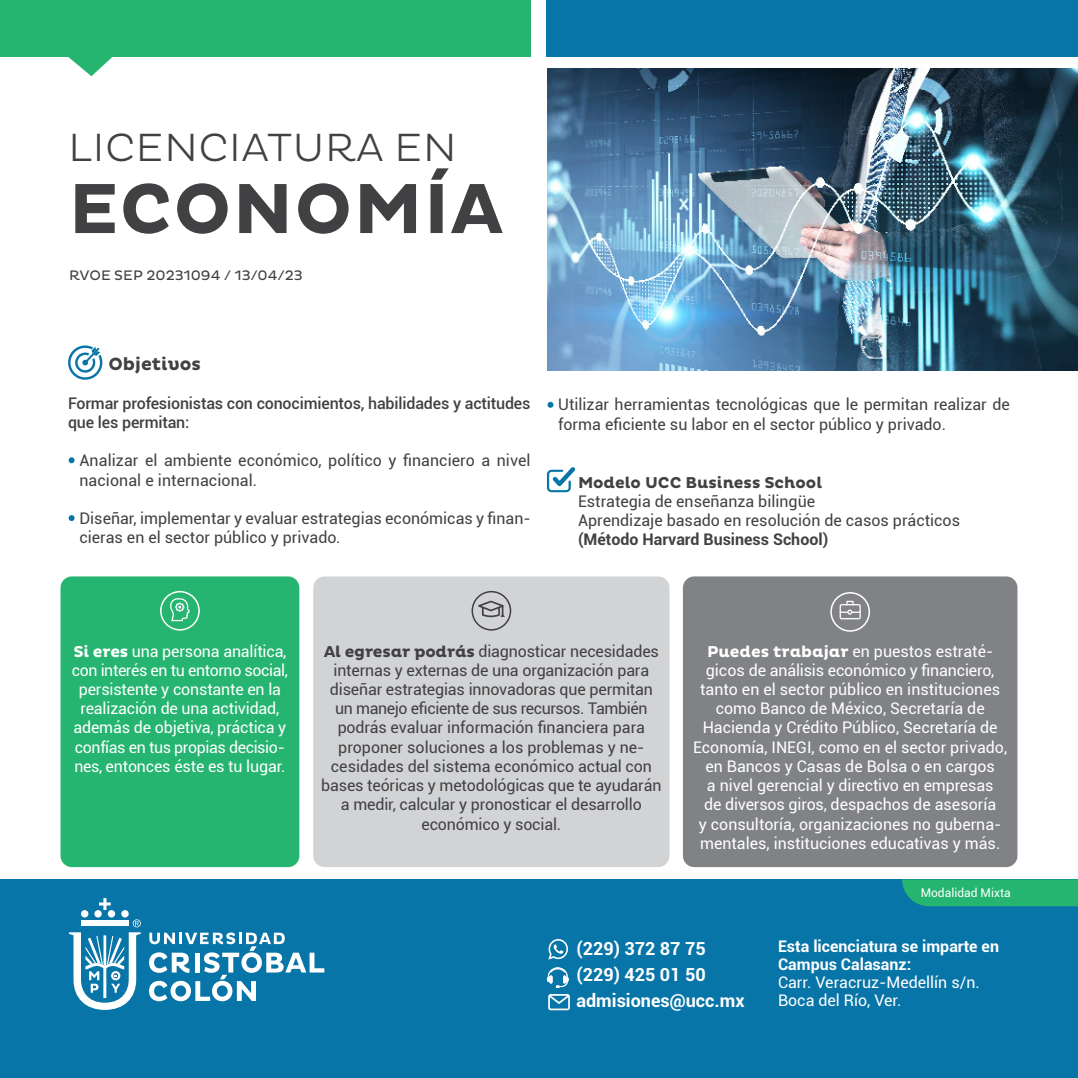
<style>
.page{position:relative;width:1078px;height:1078px;background:#fff}
.page>*{position:absolute;margin:0;border:0;box-sizing:border-box;transform-origin:0 0}
.t1{font:700 72px "Pluto";letter-spacing:.015em;color:#414042}
.t2{font:300 40px "Pluto";letter-spacing:.015em;color:#414042}
.t3{font:700 18px "Roboto";color:#fff}
.t4{font:700 18px "Pluto";color:#414042}
.t5{font:16px/19.2px "Roboto";color:#414042}
.t6{font:16px/19.2px "Roboto";color:#fff;text-align:center}
.t7{font:500 16px/19.2px "Roboto";letter-spacing:-.01em;color:#414042}
.t8{font:700 16px "Roboto";color:#fff}
.t9{font:700 16px "Roboto";color:#414042}
.t10{font:700 16px "Pluto";color:#414042}
.t11{font:14px "Pluto";color:#414042}
.t12{font:12px "Roboto";color:#fff}
.s1{font-family:"Pluto";font-weight:700}
</style>
<div class="page">
<img style="left:547px;top:68px;width:530px;height:302px">
<div style="left:682px;top:576px;width:335px;height:290px;background:#808285;border-radius:11px"></div>
<div style="left:313px;top:576px;width:356px;height:290px;background:#d1d3d4;border-radius:11px"></div>
<div style="left:60px;top:576px;width:239px;height:290px;background:#25b570;border-radius:11px"></div>
<div style="left:0;top:0;width:530px;height:57px;background:#25b570"></div>
<div style="left:547px;top:0;width:530px;height:57px;background:#0875a8"></div>
<div style="left:0;top:879px;width:1077px;height:198px;background:#0875a8"></div>
<svg style="left:68px;top:345px;width:34px;height:34px"></svg>
<svg style="left:69px;top:457px;width:6px;height:6px"></svg>
<svg style="left:69px;top:515px;width:6px;height:6px"></svg>
<svg style="left:547px;top:402px;width:6px;height:5px"></svg>
<svg style="left:160px;top:590px;width:40px;height:40px"></svg>
<svg style="left:471px;top:590px;width:40px;height:40px"></svg>
<svg style="left:830px;top:592px;width:39px;height:39px"></svg>
<svg style="left:548px;top:939px;width:20px;height:20px"></svg>
<svg style="left:547px;top:967px;width:21px;height:20px"></svg>
<svg style="left:548px;top:994px;width:21px;height:16px"></svg>
<svg style="left:68px;top:57px;width:45px;height:19px"></svg>
<svg style="left:121px;top:909px;width:8px;height:8px"></svg>
<svg style="left:81px;top:909px;width:7px;height:8px"></svg>
<svg style="left:108px;top:909px;width:7px;height:8px"></svg>
<svg style="left:94px;top:909px;width:8px;height:8px"></svg>
<svg style="left:99px;top:898px;width:12px;height:11px"></svg>
<svg style="left:149px;top:932px;width:175px;height:68px"></svg>
<svg style="left:69px;top:919px;width:72px;height:90px"></svg>
<svg style="left:547px;top:467px;width:28px;height:25px"></svg>
<svg style="left:902px;top:879px;width:175px;height:27px;background:#23b172"></svg>
<p class="t2" style="left:68px;top:125px;width:389px">LICENCIATURA EN</p>
<p class="t1" style="left:69px;top:167px;width:436px">ECONOMÍA</p>
<p class="t11" style="left:69px;top:267px;width:235px">RVOE SEP 20231094 / 13/04/23</p>
<p class="t4" style="left:109px;top:354px;width:94px">Objetivos</p>
<p class="t7" style="left:68px;top:393px;width:464px">Formar profesionistas con conocimientos, habilidades y actitudes que les permitan:</p>
<p class="t5" style="left:79px;top:450px;width:452px">Analizar el ambiente económico, político y financiero a nivel nacional e internacional.</p>
<p class="t5" style="left:79px;top:508px;width:452px">Diseñar, implementar y evaluar estrategias económicas y finan&shy;cieras en el sector público y privado.</p>
<p class="t5" style="left:558px;top:394px;width:453px">Utilizar herramientas tecnológicas que le permitan realizar de forma eficiente su labor en el sector público y privado.</p>
<p class="t10" style="left:578px;top:473px;width:245px">Modelo UCC Business School</p>
<p class="t5" style="left:578px;top:491px;width:238px">Estrategia de enseñanza bilingüe</p>
<p class="t5" style="left:578px;top:510px;width:383px">Aprendizaje basado en resolución de casos prácticos</p>
<p class="t9" style="left:578px;top:528px;width:251px">(Método Harvard Business School)</p>
<p class="t6" style="left:72px;top:640px;width:218px"><span class="s1">Si eres</span> una persona analítica, con interés en tu entorno social, persistente y constante en la realización de una actividad, además de objetiva, práctica y confías en tus propias decisio&shy;nes, entonces éste es tu lugar.</p>
<p class="t5" style="left:324px;top:640px;width:336px"><span class="s1">Al egresar podrás</span> diagnosticar necesidades</p>
<p class="t5" style="left:321px;top:659px;width:341px;text-align:center">internas y externas de una organización para diseñar estrategias innovadoras que permitan un manejo eficiente de sus recursos. También podrás evaluar información financiera para proponer soluciones a los problemas y ne&shy;cesidades del sistema económico actual con bases teóricas y metodológicas que te ayudarán a medir, calcular y pronosticar el desarrollo económico y social.</p>
<p class="t6" style="left:693px;top:640px;width:315px"><span class="s1">Puedes trabajar</span> en puestos estraté&shy;gicos de análisis económico y financiero, tanto en el sector público en instituciones como Banco de México, Secretaría de Hacienda y Crédito Público, Secretaría de Economía, INEGI, como en el sector privado, en Bancos y Casas de Bolsa o en cargos<br>a nivel gerencial y directivo en empresas<br>de diversos giros, despachos de asesoría<br>y consultoría, organizaciones no guberna&shy;mentales, instituciones educativas y más.</p>
<p class="t12" style="left:920px;top:884px;width:92px">Modalidad Mixta</p>
<p class="t3" style="left:576px;top:935px;width:131px">(229) 372 87 75</p>
<p class="t3" style="left:576px;top:961px;width:131px">(229) 425 01 50</p>
<p class="t3" style="left:576px;top:987px;width:169px">admisiones@ucc.mx</p>
<p class="t8" style="left:777px;top:934px;width:222px">Esta licenciatura se imparte en</p>
<p class="t8" style="left:777px;top:952px;width:135px">Campus Calasanz:</p>
<p class="t6" style="left:777px;top:972px;width:203px">Carr. Veracruz-Medellín s/n.</p>
<p class="t6" style="left:777px;top:990px;width:125px">Boca del Río, Ver.</p>
</div>
